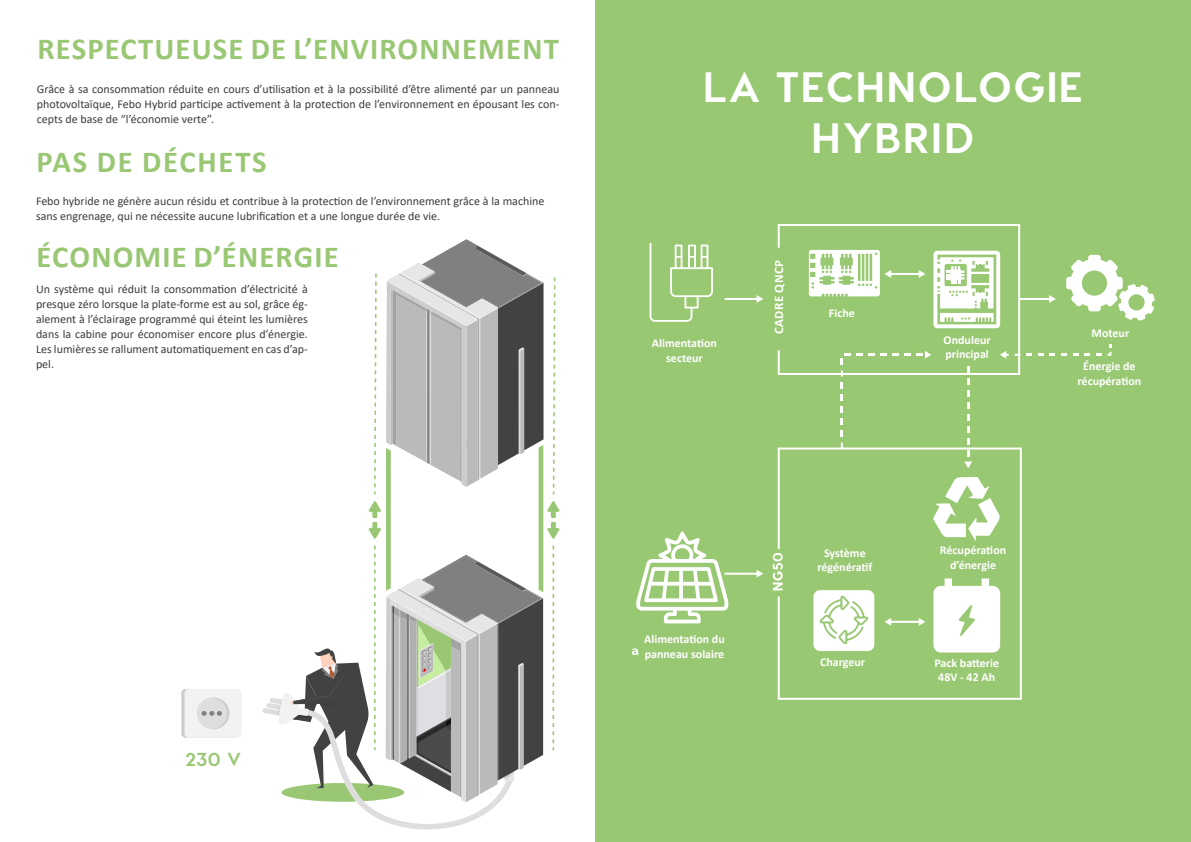
<style>
.page{position:relative;width:1191px;height:842px;background:#fff}
.page>*{position:absolute;margin:0;border:0;box-sizing:border-box;transform-origin:0 0}
.t1{font:800 42.5px/50.9px "Visby CF";letter-spacing:.03em;color:#fff;text-align:center}
.t2{font:700 30.6px "Calibri";letter-spacing:.04em;color:#99c773}
.t3{font:700 30.6px "Calibri";letter-spacing:.06em;color:#99c773}
.t4{font:800 18.8px "Visby CF";color:#99c873}
.t5{font:700 13px "Calibri";letter-spacing:.04em;color:#fff}
.t6{font:12px/15px "Calibri";color:#3d3d3c;text-align:justify}
.t7{font:700 12px "Calibri";color:#fff}
</style>
<div class="page">
<div style="left:181px;top:689px;width:57px;height:49px;background:#ccc;border-radius:4px"></div>
<div style="left:184px;top:689px;width:57px;height:49px;background:#f2f2f2;border-radius:4px"></div>
<div style="left:197px;top:697px;width:32px;height:32px;background:#dedede;border-radius:50%"></div>
<svg style="left:202px;top:697px;width:27px;height:32px"></svg>
<svg style="left:262px;top:239px;width:298px;height:590px"></svg>
<div style="left:595px;top:0;width:596px;height:842px;background:#99c873"></div>
<svg style="left:632px;top:648px;width:6px;height:7px"></svg>
<svg style="left:1066px;top:255px;width:88px;height:66px"></svg>
<svg style="left:772px;top:553px;width:5px;height:37px"></svg>
<svg style="left:841px;top:382px;width:2px;height:6px"></svg>
<svg style="left:841px;top:406px;width:2px;height:6px"></svg>
<svg style="left:777px;top:442px;width:244px;height:258px"></svg>
<svg style="left:841px;top:394px;width:2px;height:6px"></svg>
<svg style="left:841px;top:418px;width:2px;height:6px"></svg>
<svg style="left:841px;top:430px;width:2px;height:6px"></svg>
<svg style="left:967px;top:427px;width:2px;height:6px"></svg>
<svg style="left:967px;top:439px;width:2px;height:6px"></svg>
<svg style="left:967px;top:379px;width:2px;height:6px"></svg>
<svg style="left:967px;top:403px;width:2px;height:6px"></svg>
<svg style="left:967px;top:415px;width:2px;height:6px"></svg>
<svg style="left:967px;top:391px;width:2px;height:6px"></svg>
<svg style="left:724px;top:295px;width:39px;height:8px"></svg>
<svg style="left:777px;top:224px;width:279px;height:152px"></svg>
<svg style="left:999px;top:351px;width:9px;height:8px"></svg>
<svg style="left:964px;top:451px;width:8px;height:17px"></svg>
<svg style="left:884px;top:618px;width:41px;height:8px"></svg>
<svg style="left:809px;top:250px;width:116px;height:46px"></svg>
<svg style="left:636px;top:531px;width:127px;height:92px"></svg>
<svg style="left:649px;top:243px;width:64px;height:79px"></svg>
<svg style="left:813px;top:590px;width:61px;height:61px;background:#eff6e9"></svg>
<svg style="left:1107px;top:344px;width:4px;height:12px"></svg>
<svg style="left:1084px;top:354px;width:17px;height:2px"></svg>
<p class="t2" style="left:37px;top:27px;width:523px">RESPECTUEUSE DE L’ENVIRONNEMENT</p>
<p class="t6" style="left:37px;top:81px;width:524px">Grâce à sa consommation réduite en cours d’utilisation et à la possibilité d’être alimenté par un panneau photovoltaïque, Febo Hybrid participe activement à la protection de l’environnement en épousant les con&shy;cepts de base de “l’économie verte”.</p>
<p class="t3" style="left:37px;top:140px;width:231px">PAS DE DÉCHETS</p>
<p class="t6" style="left:36px;top:194px;width:510px;line-height:14.4px">Febo hybride ne génère aucun résidu et contribue à la protection de l’environnement grâce à la machine sans engrenage, qui ne nécessite aucune lubrification et a une longue durée de vie.</p>
<p class="t2" style="left:37px;top:236px;width:303px">ÉCONOMIE D’ÉNERGIE</p>
<p class="t6" style="left:36px;top:281px;width:273px">Un système qui réduit la consommation d’électricité à presque zéro lorsque la plate-forme est au sol, grâce ég&shy;alement à l’éclairage programmé qui éteint les lumières dans la cabine pour économiser encore plus d’énergie.<br>Les lumières se rallument automatiquement en cas d’ap&shy;pel.</p>
<p class="t4" style="left:185px;top:747px;width:57px">230 V</p>
<p class="t1" style="left:703px;top:61px;width:382px">LA TECHNOLOGIE<br>HYBRID</p>
<p class="t7" style="left:652px;top:335px;width:67px">Alimentation</p>
<p class="t7" style="left:666px;top:349px;width:38px">secteur</p>
<p class="t5" style="left:769px;top:334px;width:76px;rotate:-90deg">CADRE QNCP</p>
<p class="t7" style="left:829px;top:305px;width:27px">Fiche</p>
<p class="t7" style="left:943px;top:331px;width:49px">Onduleur</p>
<p class="t7" style="left:945px;top:345px;width:45px">principal</p>
<p class="t7" style="left:644px;top:631px;width:82px">Alimentation du</p>
<p class="t7" style="left:644px;top:645px;width:81px">panneau solaire</p>
<p class="t7" style="left:824px;top:544px;width:43px">Système</p>
<p class="t7" style="left:817px;top:559px;width:56px">régénératif</p>
<p class="t7" style="left:940px;top:542px;width:68px">Récupération</p>
<p class="t7" style="left:950px;top:556px;width:48px">d’énergie</p>
<p class="t7" style="left:820px;top:654px;width:47px">Chargeur</p>
<p class="t7" style="left:934px;top:654px;width:66px">Pack batterie</p>
<p class="t7" style="left:938px;top:669px;width:58px">48V - 42 Ah</p>
<p class="t7" style="left:1091px;top:325px;width:39px">Moteur</p>
<p class="t7" style="left:1083px;top:358px;width:54px">Énergie de</p>
<p class="t7" style="left:1077px;top:372px;width:65px">récupération</p>
</div>
